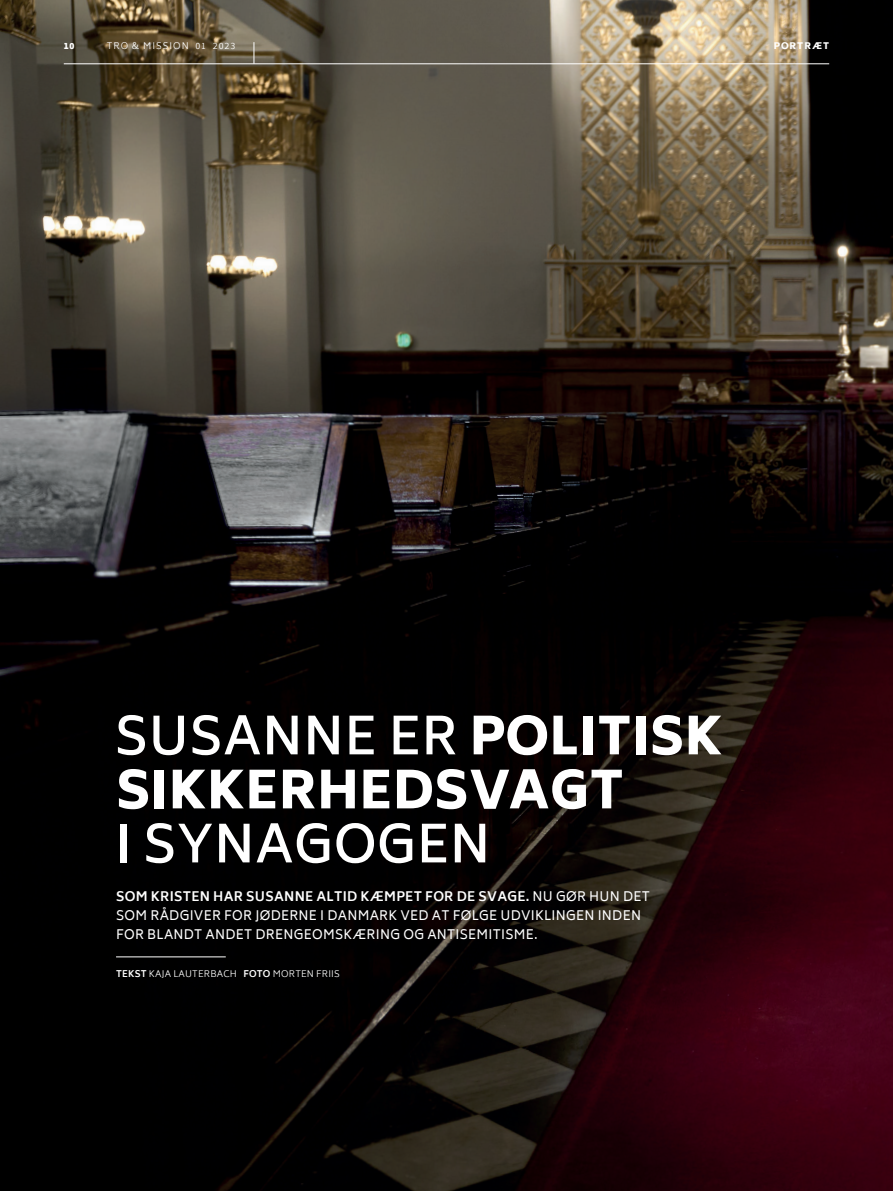
<style>
.page{position:relative;width:893px;height:1191px;background:#fff}
.page>*{position:absolute;margin:0;border:0;box-sizing:border-box;transform-origin:0 0}
.t1{font:900 51px/54px "Biryani";letter-spacing:.01em;color:#fff}
.t2{font:600 51px "Biryani";letter-spacing:.01em;color:#fff}
.t3{font:12.75px/18.8px "Biryani";letter-spacing:.02em;color:#fff}
.t4{font:300 9px "Biryani";letter-spacing:.02em;color:#fff}
.t5{font:300 9px "Biryani";letter-spacing:.11em;color:#fff}
.t6{font:900 9px "Biryani";letter-spacing:.11em;color:#fff}
.s1{font-weight:600}
.s2{font-weight:700}
</style>
<div class="page">
<img style="left:0;top:0;width:893px;height:1191px">
<hr style="left:116px;top:956px;width:110px;height:1px;background:#fff">
<hr style="left:64px;top:64px;width:765px;height:1px;background:#fff">
<svg style="left:254px;top:42px;width:1px;height:22px"></svg>
<p class="t6" style="left:64px;top:41px;width:12px">10</p>
<p class="t5" style="left:107px;top:41px;width:130px">TRO &amp; MISSION 01 2023</p>
<p class="t6" style="left:774px;top:41px;width:57px">PORTRÆT</p>
<h1 class="t1" style="left:115px;top:709px;width:609px"><span class="s1">SUSANNE ER</span> POLITISK<br>SIKKERHEDSVAGT</h1>
<h1 class="t2" style="left:115px;top:815px;width:377px">I SYNAGOGEN</h1>
<p class="t3" style="left:116px;top:887px;width:535px"><span class="s2">SOM KRISTEN HAR SUSANNE ALTID KÆMPET FOR DE SVAGE.</span> NU GØR HUN DET<br>SOM RÅDGIVER FOR JØDERNE I DANMARK VED AT FØLGE UDVIKLINGEN INDEN<br>FOR BLANDT ANDET DRENGEOMSKÆRING OG ANTISEMITISME.</p>
<p class="t4" style="left:116px;top:968px;width:225px"><span class="s2">TEKST</span> KAJA LAUTERBACH <span class="s2">FOTO</span> MORTEN FRIIS</p>
</div>
